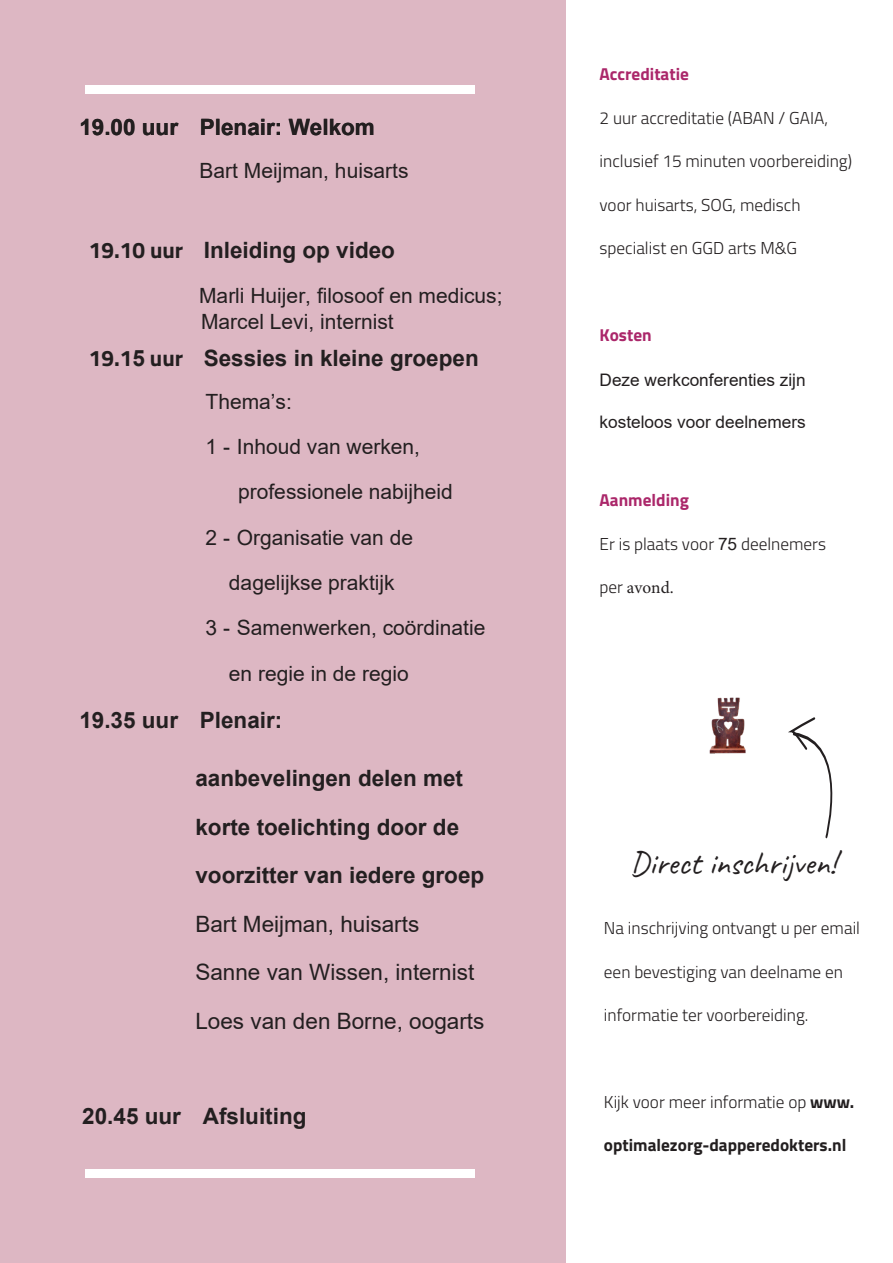
<style>
.page{position:relative;width:893px;height:1263px;background:#fff}
.page>*{position:absolute;margin:0;border:0;box-sizing:border-box;transform-origin:0 0}
.t1{font:33px "Caveat";color:#231f20}
.t2{font:700 22.5px/48.6px "Arial";color:#231f20}
.t3{font:22.5px/48.6px "Arial";color:#231f20}
.t4{font:21px/25.8px "Arial";color:#231f20}
.t5{font:300 17.25px "Titillium Web";color:#231f20}
.t6{font:17.25px "Arial";color:#231f20}
.t7{font:700 17.25px "Titillium Web";color:#231f20}
.t8{font:700 17.25px "Titillium Web";color:#ab276a}
.t9{font:17.25px "Minion Pro";color:#231f20}
.s1{font-family:"Titillium Web"}
.s2{font-family:"Arial";font-weight:400}
.s3{font-family:"Titillium Web";font-weight:300}
.s4{font-weight:700}
</style>
<div class="page">
<div style="left:0;top:0;width:566px;height:1263px;background:#ddb7c3"></div>
<div style="left:85px;top:85px;width:389px;height:9px;background:#fff"></div>
<div style="left:85px;top:1169px;width:389px;height:9px;background:#fff"></div>
<img style="left:709px;top:697px;width:37px;height:57px">
<svg style="left:789px;top:717px;width:44px;height:122px"></svg>
<h2 class="t2" style="left:79px;top:103px;width:100px">19.00 uur</h2>
<h2 class="t2" style="left:79px;top:103px;width:100px">19.00 uur</h2>
<h2 class="t2" style="left:200px;top:103px;width:177px">Plenair: Welkom</h2>
<p class="t4" style="left:200px;top:158px;width:210px">Bart Meijman, huisarts</p>
<h2 class="t2" style="left:89px;top:226px;width:308px"><span class="s1">19.10 uur</span> Inleiding op video</h2>
<p class="t4" style="left:199px;top:283px;width:305px">Marli Huijer, filosoof en medicus;<br>Marcel Levi, internist</p>
<h2 class="t2" style="left:89px;top:334px;width:391px"><span class="s1">19.1</span>5 <span class="s1">uur</span> Sessies in kleine groepen</h2>
<p class="t4" style="left:206px;top:388px;width:88px">Thema’s:</p>
<p class="t4" style="left:206px;top:433px;width:216px">1 - Inhoud van werken,</p>
<p class="t4" style="left:238px;top:479px;width:216px">professionele nabijheid</p>
<p class="t4" style="left:206px;top:524px;width:209px">2 - Organisatie van de</p>
<p class="t4" style="left:229px;top:569px;width:167px">dagelijkse praktijk</p>
<p class="t4" style="left:206px;top:615px;width:281px">3 - Samenwerken, coördinatie</p>
<p class="t4" style="left:229px;top:660px;width:181px">en regie in de regio</p>
<h2 class="t2" style="left:79px;top:696px;width:205px">19.35 uur Plenair:</h2>
<h2 class="t2" style="left:195px;top:754px;width:290px">aanbevelingen delen met korte toelichting door de voorzitter van iedere groep</h2>
<h2 class="t3" style="left:195px;top:899px;width:290px">Bart Meijman, huisarts<br>Sanne van Wissen, internist<br>Loes van den Borne, oogarts</h2>
<h2 class="t2" style="left:82px;top:1092px;width:226px">20.45 uur Afsluiting</h2>
<p class="t8" style="left:600px;top:61px;width:91px">Accreditatie</p>
<p class="t5" style="left:600px;top:105px;width:230px">2 uur accreditatie (ABAN / GAIA,</p>
<p class="t5" style="left:600px;top:149px;width:254px">inclusief 15 minuten voorbereiding)</p>
<p class="t5" style="left:600px;top:192px;width:202px">voor huisarts, SOG, medisch</p>
<p class="t5" style="left:600px;top:236px;width:199px">specialist en GGD arts M&amp;G</p>
<p class="t8" style="left:600px;top:322px;width:54px">Kosten</p>
<p class="t6" style="left:600px;top:368px;width:208px">Deze werkconferenties zijn</p>
<p class="t6" style="left:600px;top:410px;width:208px">kosteloos voor deelnemers</p>
<p class="t8" style="left:600px;top:487px;width:91px">Aanmelding</p>
<p class="t5" style="left:600px;top:531px;width:228px">Er is plaats voor <span class="s2">75</span> deelnemers</p>
<p class="t9" style="left:600px;top:576px;width:76px"><span class="s3">per</span> avond.</p>
<h1 class="t1" style="left:630px;top:842px;width:208px">Direct inschrijven!</h1>
<p class="t5" style="left:604px;top:915px;width:258px">Na inschrijving ontvangt u per email</p>
<p class="t5" style="left:604px;top:959px;width:240px">een bevestiging van deelname en</p>
<p class="t5" style="left:604px;top:1002px;width:206px">informatie ter voorbereiding.</p>
<p class="t5" style="left:604px;top:1089px;width:252px">Kijk voor meer informatie op <span class="s4">www.</span></p>
<p class="t7" style="left:604px;top:1132px;width:244px">optimalezorg-dapperedokters.nl</p>
</div>
